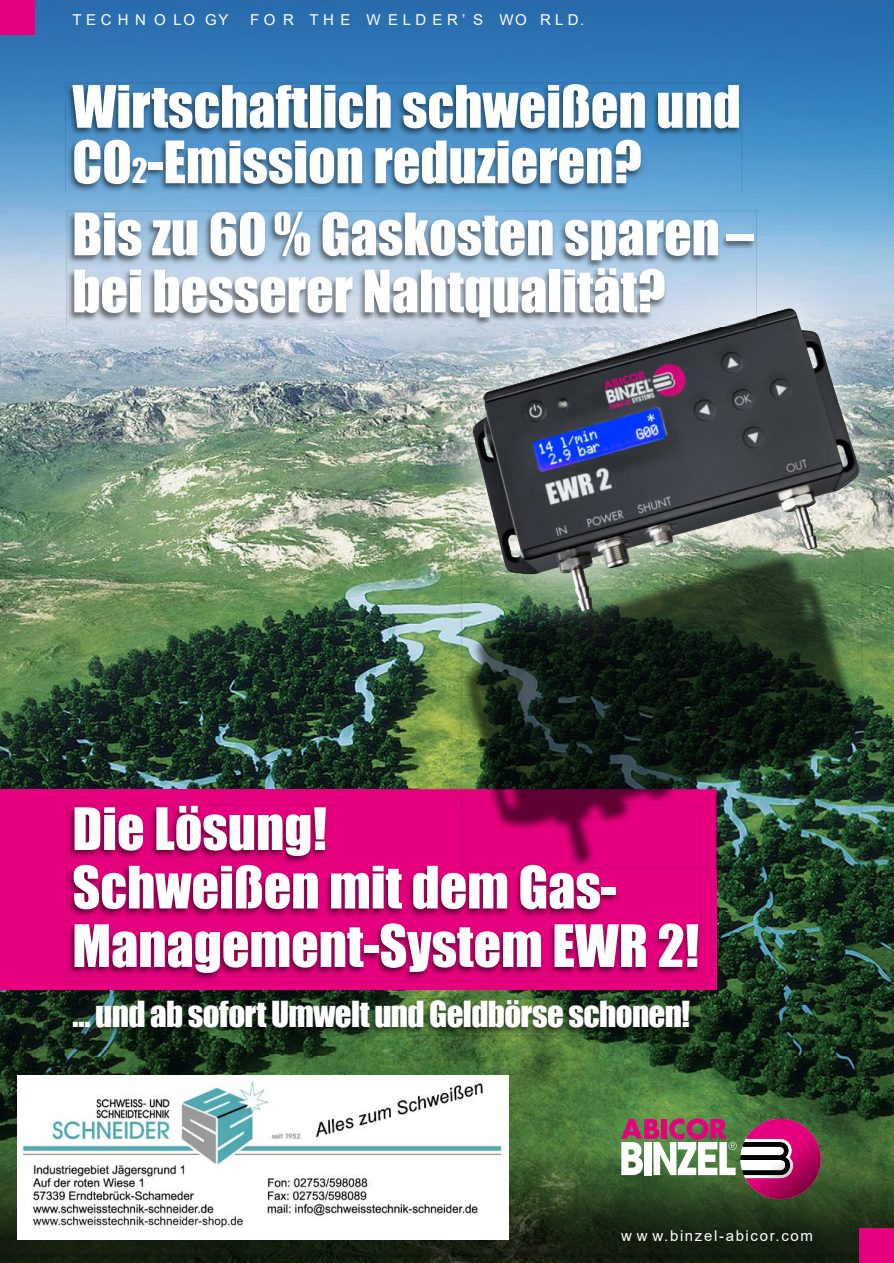
<style>
.page{position:relative;width:894px;height:1263px;background:#fff}
.page>*{position:absolute;margin:0;border:0;box-sizing:border-box;transform-origin:0 0}
.t1{font:54px/58.5px "Impact";color:#fff}
.t2{font:33px "Impact";letter-spacing:-.02em;color:#fff}
.t3{font:15px "Arial";letter-spacing:.305em;color:#fff}
.t4{font:15px "Arial";letter-spacing:.11em;color:#fff}
.s1{font-size:31.35px}
</style>
<div class="page">
<img style="left:0;top:0;width:893px;height:1005px">
<img style="left:0;top:1005px;width:893px;height:258px">
<div style="left:0;top:0;width:34px;height:34px;background:#e5007d"></div>
<div style="left:859px;top:1229px;width:34px;height:34px;background:#e5007d"></div>
<svg style="left:621px;top:1118px;width:199px;height:81px"></svg>
<div style="left:0;top:789px;width:716px;height:201px;background:#e5007d"></div>
<img style="left:392px;top:235px;width:501px;height:633px">
<img style="left:472px;top:308px;width:387px;height:304px">
<img style="left:65px;top:82px;width:677px;height:111px">
<img style="left:67px;top:804px;width:633px;height:178px">
<img style="left:67px;top:210px;width:689px;height:116px">
<img style="left:65px;top:998px;width:627px;height:38px">
<img style="left:17px;top:1076px;width:491px;height:163px">
<p class="t3" style="left:72px;top:14px;width:157px">TECHN OLO GY</p>
<p class="t3" style="left:250px;top:14px;width:336px">FO R TH E W ELDER’ S WO RLD.</p>
<p class="t1" style="left:72px;top:82px;width:669px;line-height:55.5px">Wirtschaftlich schweißen und<br>CO<span class="s1">2</span>-Emission reduzieren?</p>
<p class="t1" style="left:72px;top:208px;width:682px;line-height:57px">Bis zu 60% Gaskosten sparen– bei besserer Nahtqualität?</p>
<p class="t1" style="left:72px;top:802px;width:628px">Die Lösung!<br>Schweißen mit dem Gas-<br>Management-System EWR 2!</p>
<p class="t2" style="left:72px;top:1001px;width:619px">… und ab sofort Umwelt und Geldbörse schonen!</p>
<p class="t4" style="left:621px;top:1230px;width:193px">w w w.binzel-abicor.com</p>
</div>
